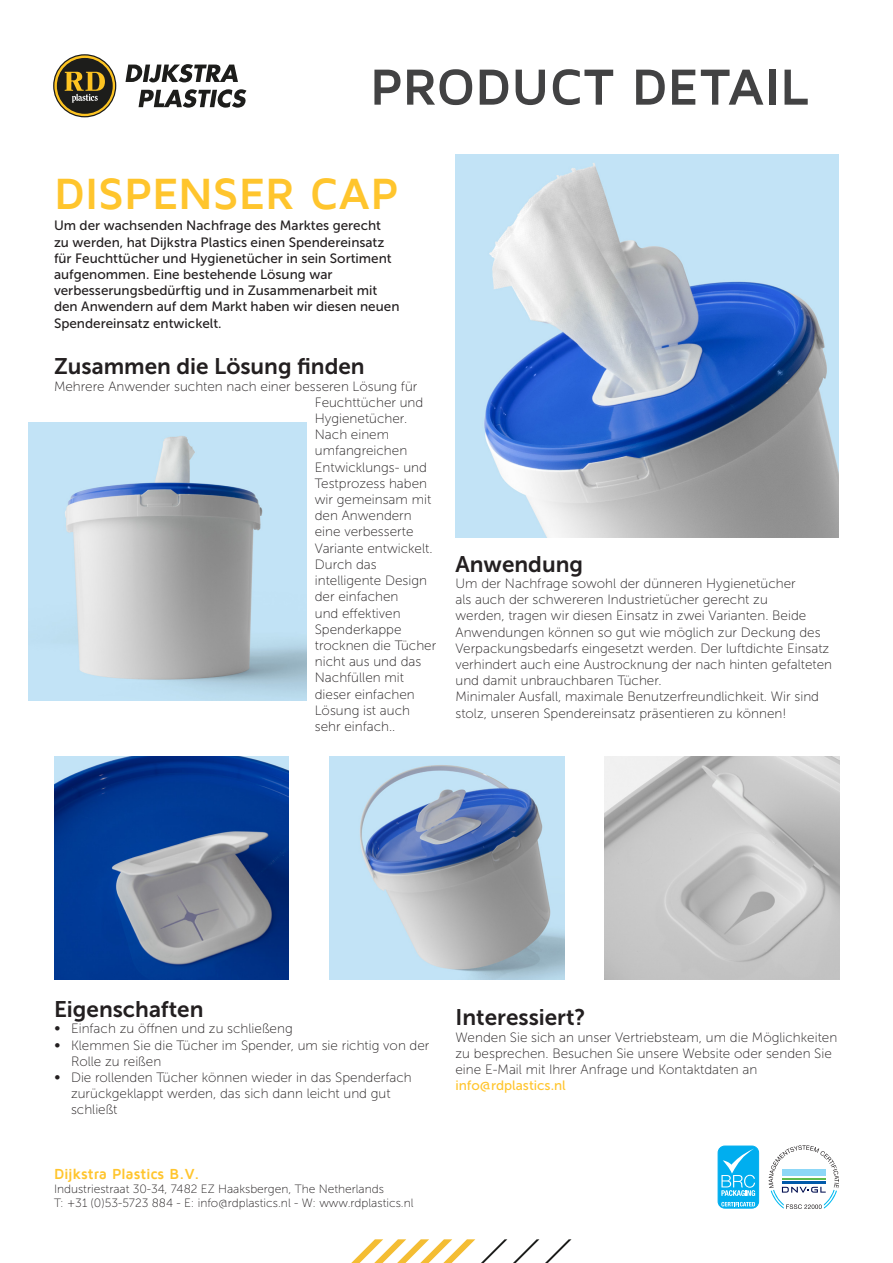
<style>
.page{position:relative;width:893px;height:1263px;background:#fff}
.page>*{position:absolute;margin:0;border:0;box-sizing:border-box;transform-origin:0 0}
.t1{font:700 52.5px "Maven Pro";letter-spacing:-.005em;color:#424243}
.t2{font:700 45px "Maven Pro";letter-spacing:-.005em;color:#ffc52d}
.t3{font:22.5px "Museo Sans 700";color:#231f20}
.t4{font:700 15px "Maven Pro";letter-spacing:-.015em;color:#ffc52d}
.t5{font:13.5px/16.2px "Museo Sans 100";color:#231f20}
.t6{font:13.5px/16.2px "Museo Sans 500";color:#231f20}
.t7{font:13.5px "Museo Sans 500";color:#ffc52d}
.t8{font:12px/14.4px "Museo Sans 100";color:#231f20}
</style>
<div class="page">
<svg style="left:126px;top:64px;width:112px;height:18px"></svg>
<svg style="left:139px;top:89px;width:107px;height:19px"></svg>
<svg style="left:53px;top:54px;width:63px;height:63px"></svg>
<svg style="left:54px;top:55px;width:61px;height:61px"></svg>
<div style="left:57px;top:58px;width:56px;height:56px;background:#1d1d1b;border-radius:50%"></div>
<svg style="left:65px;top:72px;width:40px;height:31px"></svg>
<svg style="left:545px;top:1239px;width:26px;height:24px"></svg>
<svg style="left:513px;top:1239px;width:26px;height:24px"></svg>
<svg style="left:481px;top:1239px;width:26px;height:24px"></svg>
<svg style="left:351px;top:1239px;width:124px;height:24px"></svg>
<svg style="left:769px;top:1145px;width:70px;height:64px"></svg>
<div style="left:718px;top:1146px;width:41px;height:62px;background:#00aeef;border-radius:7px"></div>
<div style="left:718px;top:1145px;width:41px;height:63px;border:1px solid #00aeef;border-radius:7px"></div>
<svg style="left:721px;top:1202px;width:34px;height:4px"></svg>
<svg style="left:721px;top:1148px;width:34px;height:48px"></svg>
<img style="left:455px;top:154px;width:384px;height:384px">
<img style="left:28px;top:423px;width:278px;height:278px">
<img style="left:54px;top:757px;width:235px;height:222px">
<img style="left:330px;top:757px;width:234px;height:222px">
<img style="left:604px;top:757px;width:235px;height:222px">
<h1 class="t1" style="left:370px;top:59px;width:440px">PRODUCT DETAIL</h1>
<h2 class="t2" style="left:54px;top:170px;width:346px">DISPENSER CAP</h2>
<p class="t6" style="left:54px;top:218px;width:347px">Um der wachsenden Nachfrage des Marktes gerecht zu werden, hat Dijkstra Plastics einen Spendereinsatz für Feuchttücher und Hygienetücher in sein Sortiment aufgenommen. Eine bestehende Lösung war verbesserungsbedürftig und in Zusammenarbeit mit den Anwendern auf dem Markt haben wir diesen neuen Spendereinsatz entwickelt.</p>
<h3 class="t3" style="left:54px;top:354px;width:312px">Zusammen die Lösung finden</h3>
<p class="t5" style="left:315px;top:378px;width:123px;text-indent:-261px">Mehrere Anwender suchten nach einer besseren Lösung für<br>Feuchttücher und<br>Hygienetücher.<br>Nach einem umfangreichen<br>Entwicklungs- und<br>Testprozess haben wir gemeinsam mit den Anwendern eine verbesserte<br>Variante entwickelt.<br>Durch das intelligente Design der einfachen<br>und effektiven<br>Spenderkappe trocknen die Tücher nicht aus und das<br>Nachfüllen mit dieser einfachen<br>Lösung ist auch sehr einfach..</p>
<h3 class="t3" style="left:455px;top:551px;width:129px">Anwendung</h3>
<p class="t5" style="left:455px;top:575px;width:378px">Um der Nachfrage sowohl der dünneren Hygienetücher<br>als auch der schwereren Industrietücher gerecht zu<br>werden, tragen wir diesen Einsatz in zwei Varianten. Beide Anwendungen können so gut wie möglich zur Deckung des Verpackungsbedarfs eingesetzt werden. Der luftdichte Einsatz verhindert auch eine Austrocknung der nach hinten gefalteten und damit unbrauchbaren Tücher.<br>Minimaler Ausfall, maximale Benutzerfreundlichkeit. Wir sind stolz, unseren Spendereinsatz präsentieren zu können!</p>
<h3 class="t3" style="left:54px;top:997px;width:151px">Eigenschaften</h3>
<p class="t5" style="left:54px;top:1021px;width:240px">∞ Einfach zu öffnen und zu schließeng</p>
<p class="t5" style="left:54px;top:1037px;width:377px">∞ Klemmen Sie die Tücher im Spender, um sie richtig von der</p>
<p class="t5" style="left:71px;top:1053px;width:92px">Rolle zu reißen</p>
<p class="t5" style="left:54px;top:1069px;width:359px">∞ Die rollenden Tücher können wieder in das Spenderfach</p>
<p class="t5" style="left:71px;top:1085px;width:321px">zurückgeklappt werden, das sich dann leicht und gut</p>
<p class="t5" style="left:71px;top:1102px;width:48px">schließt</p>
<p class="t4" style="left:54px;top:1165px;width:147px">Dijkstra Plastics B.V.</p>
<p class="t8" style="left:54px;top:1182px;width:361px">Industriestraat 30-34, 7482 EZ Haaksbergen, The Netherlands<br>T: +31 (0)53-5723 884 - E: info@rdplastics.nl - W: www.rdplastics.nl</p>
<h3 class="t3" style="left:455px;top:1005px;width:132px">Interessiert?</h3>
<p class="t5" style="left:455px;top:1029px;width:383px">Wenden Sie sich an unser Vertriebsteam, um die Möglichkeiten zu besprechen. Besuchen Sie unsere Website oder senden Sie eine E-Mail mit Ihrer Anfrage und Kontaktdaten an</p>
<p class="t7" style="left:455px;top:1078px;width:112px">info@rdplastics.nl</p>
</div>
